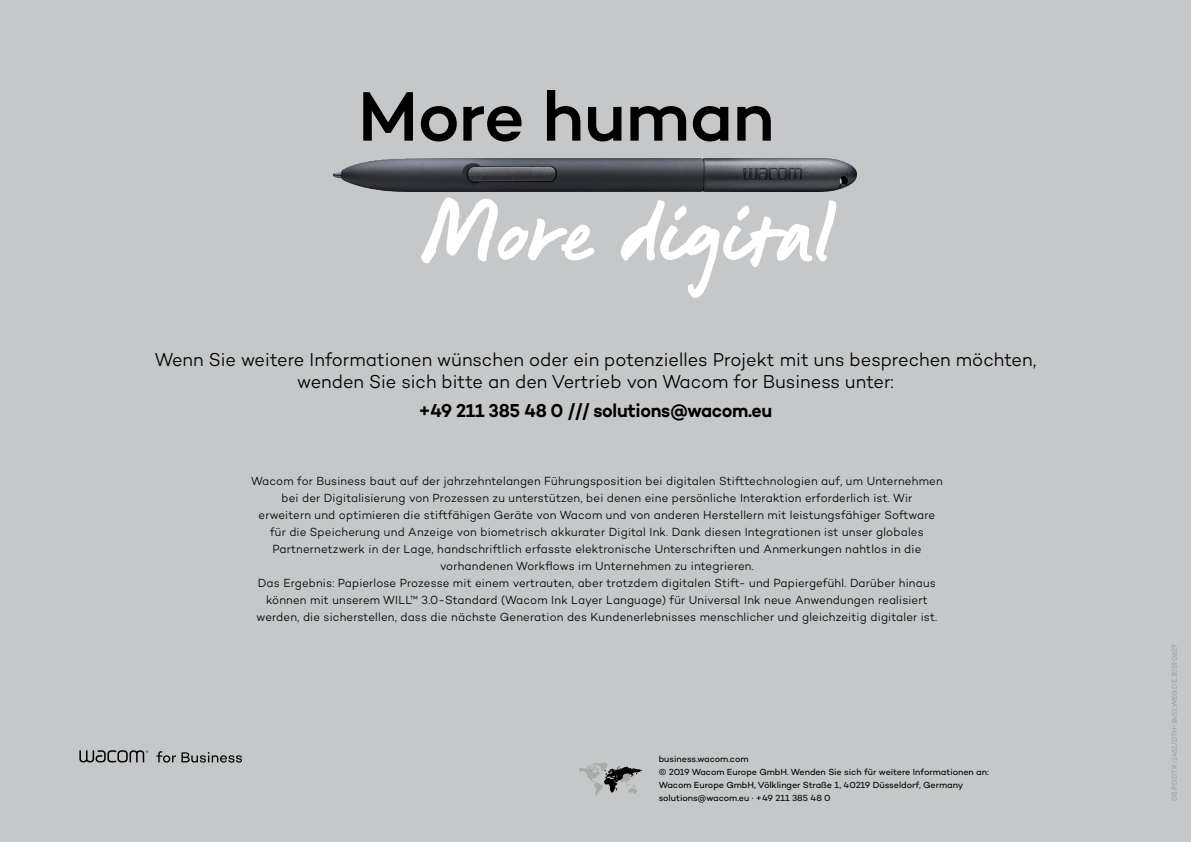
<style>
.page{position:relative;width:1191px;height:842px;background:#c5c7c8}
.page>*{position:absolute;margin:0;border:0;box-sizing:border-box;transform-origin:0 0}
.t1{font:88.3px "Signature Wacom";letter-spacing:-.015em;color:#fff}
.t2{font:500 71.3px "Campton Wacom";letter-spacing:-.01em;color:#000}
.t3{font:300 19px/22px "Campton Wacom";color:#000;text-align:center;scale:.95 1}
.t4{font:600 19px "Campton Wacom";letter-spacing:-.02em;color:#000;scale:.95 1}
.t5{font:300 12px/17px "Campton Wacom";letter-spacing:.015em;color:#000;text-align:center;scale:.95 1}
.t6{font:9px/13px "Campton Wacom";letter-spacing:-.005em;color:#000}
.t7{font:7px "Campton Wacom";letter-spacing:-.01em;color:#9b9d9d}
</style>
<div class="page">
<svg style="left:79px;top:750px;width:163px;height:13px"></svg>
<svg style="left:579px;top:763px;width:63px;height:33px"></svg>
<img style="left:333px;top:158px;width:524px;height:34px">
<h2 class="t2" style="left:358px;top:71px;width:418px">More human</h2>
<h1 class="t1" style="left:422px;top:175px;width:413px">More digital</h1>
<h3 class="t3" style="left:155px;top:348px;width:929px">Wenn Sie weitere Informationen wünschen oder ein potenzielles Projekt mit uns besprechen möchten, wenden Sie sich bitte an den Vertrieb von Wacom for Business unter:</h3>
<h3 class="t4" style="left:418px;top:398px;width:374px">+49 211 385 48 0 /// solutions@wacom.eu</h3>
<p class="t5" style="left:251px;top:472px;width:729px">Wacom for Business baut auf der jahrzehntelangen Führungsposition bei digitalen Stifttechnologien auf, um Unternehmen bei der Digitalisierung von Prozessen zu unterstützen, bei denen eine persönliche Interaktion erforderlich ist. Wir<br>erweitern und optimieren die stiftfähigen Geräte von Wacom und von anderen Herstellern mit leistungsfähiger Software für die Speicherung und Anzeige von biometrisch akkurater Digital Ink. Dank diesen Integrationen ist unser globales Partnernetzwerk in der Lage, handschriftlich erfasste elektronische Unterschriften und Anmerkungen nahtlos in die vorhandenen Workflows im Unternehmen zu integrieren.<br>Das Ergebnis: Papierlose Prozesse mit einem vertrauten, aber trotzdem digitalen Stift- und Papiergefühl. Darüber hinaus können mit unserem WILL™ 3.0-Standard (Wacom Ink Layer Language) für Universal Ink neue Anwendungen realisiert werden, die sicherstellen, dass die nächste Generation des Kundenerlebnisses menschlicher und gleichzeitig digitaler ist.</p>
<p class="t6" style="left:658px;top:753px;width:332px">business.wacom.com<br>© 2019 Wacom Europe GmbH. Wenden Sie sich für weitere Informationen an:<br>Wacom Europe GmbH, Völklinger Straße 1, 40219 Düsseldorf, Germany solutions@wacom.eu · +49 211 385 48 0</p>
<p class="t7" style="left:1170px;top:801px;width:158px;rotate:-90deg">DS.PD.DTK-2451/DTH-2452.WEG.DE.20190627</p>
</div>
